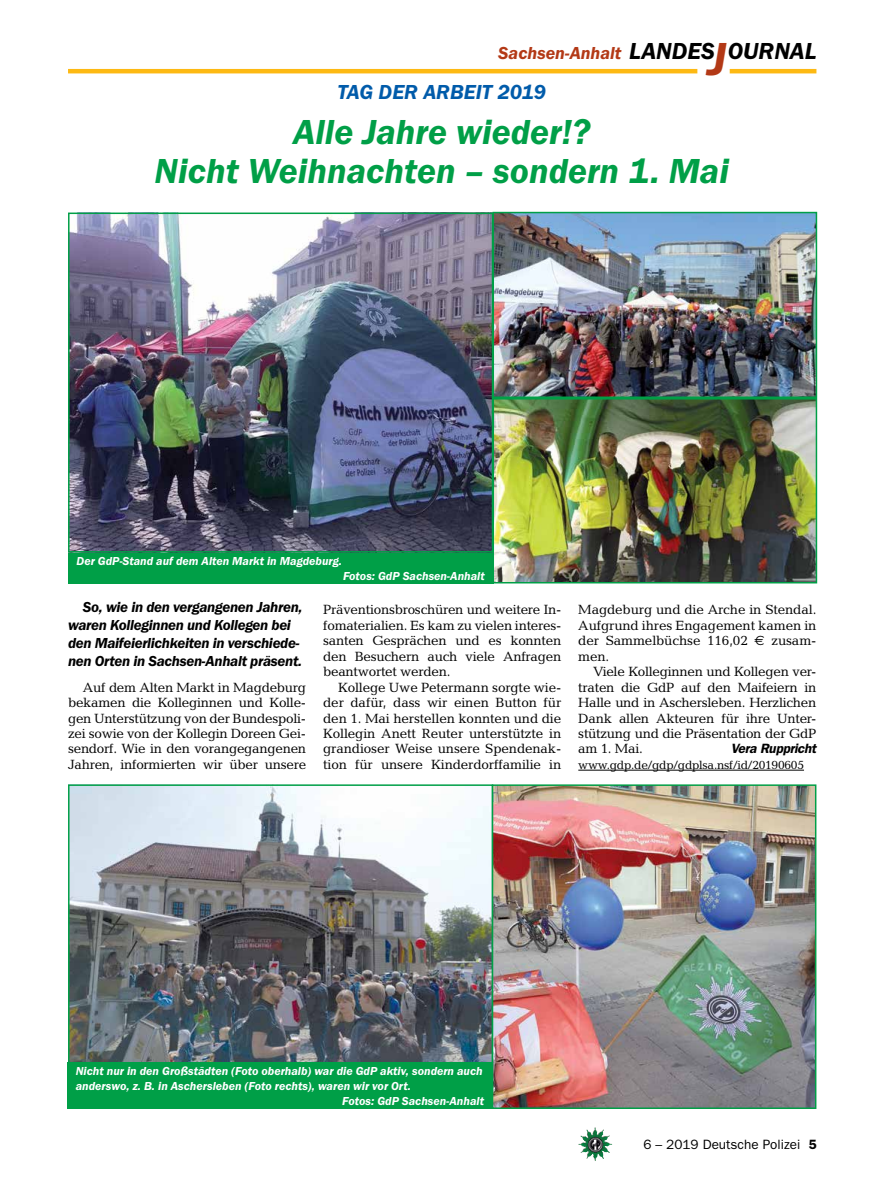
<style>
.page{position:relative;width:893px;height:1191px;background:#fff}
.page>*{position:absolute;margin:0;border:0;box-sizing:border-box;transform-origin:0 0}
.t1{font:italic 600 36px/39px "Franklin Gothic Itc T";color:#009f47;text-align:center}
.t2{font:italic 600 24px "Franklin Gothic Itc T";color:#000}
.t3{font:italic 600 21px "Franklin Gothic Itc T";color:#005baa}
.t4{font:italic 600 18px "Franklin Gothic Itc T";color:#b33916}
.t5{font:italic 600 15px/18px "Franklin Gothic Itc T";letter-spacing:-.02em;color:#000}
.t6{font:13.5px/15.5px "Candida";letter-spacing:-.02em;color:#000;text-align:justify}
.t7{font:13.5px "Franklin Gothic";color:#000}
.t8{font:italic 600 13.5px "Franklin Gothic";letter-spacing:-.02em;color:#000}
.t9{font:italic 600 12px "Franklin Gothic Itc T";color:#fff}
.t10{font:12px "Candida";letter-spacing:-.02em;color:#000}
.s1{font-size:48px;color:#b33916}
.s2{font-family:"Euro Sans"}
.s3{font-weight:600}
</style>
<div class="page">
<img style="left:578px;top:1127px;width:17px;height:25px">
<hr style="left:730px;top:69px;width:86px;height:4px;background:#fdb913">
<hr style="left:68px;top:69px;width:629px;height:4px;background:#fdb913">
<img style="left:71px;top:215px;width:419px;height:334px">
<div style="left:68px;top:212px;width:425px;height:340px;border:2px solid #009f47"></div>
<div style="left:68px;top:552px;width:425px;height:31px;background:#009f47"></div>
<img style="left:495px;top:215px;width:319px;height:180px">
<div style="left:492px;top:212px;width:325px;height:186px;border:2px solid #009f47"></div>
<img style="left:495px;top:401px;width:319px;height:179px">
<div style="left:492px;top:398px;width:325px;height:185px;border:2px solid #009f47"></div>
<img style="left:71px;top:787px;width:419px;height:275px">
<div style="left:68px;top:784px;width:425px;height:294px;border:2px solid #009f47"></div>
<div style="left:67px;top:1062px;width:425px;height:47px;background:#009f47"></div>
<img style="left:495px;top:787px;width:318px;height:319px">
<div style="left:492px;top:784px;width:324px;height:325px;border:2px solid #009f47"></div>
<hr style="left:578px;top:770px;width:226px;height:1px;background:#000">
<h2 class="t2" style="left:629px;top:37px;width:189px">LANDES<span class="s1">J</span>OURNAL</h2>
<h3 class="t4" style="left:498px;top:42px;width:125px">Sachsen-Anhalt</h3>
<h3 class="t3" style="left:337px;top:80px;width:210px">Tag der Arbeit 2019</h3>
<h1 class="t1" style="left:155px;top:112px;width:576px">Alle Jahre wieder!?<br>Nicht Weihnachten – sondern 1. Mai</h1>
<p class="t9" style="left:77px;top:553px;width:267px">Der GdP-Stand auf dem Alten Markt in Magdeburg.</p>
<p class="t5" style="left:68px;top:598px;width:236px;text-indent:15px">So, wie in den vergangenen Jahren, waren Kolleginnen und Kollegen bei den Maifeierlichkeiten in verschiede&shy;nen Orten in Sachsen-Anhalt präsent.</p>
<p class="t6" style="left:68px;top:679px;width:240px;text-indent:15px">Auf dem Alten Markt in Magdeburg bekamen die Kolleginnen und Kolle&shy;gen Unterstützung von der Bundespoli&shy;zei sowie von der Kollegin Doreen Gei&shy;sendorf. Wie in den vorangegangenen Jahren, informierten wir über unsere</p>
<p class="t9" style="left:343px;top:568px;width:143px">Fotos: GdP Sachsen-Anhalt</p>
<p class="t6" style="left:323px;top:602px;width:240px">Präventionsbroschüren und weitere In&shy;fomaterialien. Es kam zu vielen interes&shy;santen Gesprächen und es konnten den Besuchern auch viele Anfragen beantwortet werden.</p>
<p class="t6" style="left:323px;top:679px;width:240px;text-indent:15px">Kollege Uwe Petermann sorgte wie&shy;der dafür, dass wir einen Button für den 1. Mai herstellen konnten und die Kollegin Anett Reuter unterstützte in grandioser Weise unsere Spendenak&shy;tion für unsere Kinderdorffamilie in</p>
<p class="t6" style="left:578px;top:602px;width:240px">Magdeburg und die Arche in Stendal.<br>Aufgrund ihres Engagement kamen in der Sammelbüchse 116,02 <span class="s2">E</span> zusam&shy;men.</p>
<p class="t6" style="left:578px;top:664px;width:240px;text-indent:15px">Viele Kolleginnen und Kollegen ver&shy;traten die GdP auf den Maifeiern in Halle und in Aschersleben. Herzlichen Dank allen Akteuren für ihre Unter&shy;stützung und die Präsentation der GdP am 1. Mai.</p>
<p class="t8" style="left:731px;top:741px;width:87px">Vera Ruppricht</p>
<p class="t10" style="left:578px;top:758px;width:227px">www.gdp.de/gdp/gdplsa.nsf/id/20190605</p>
<p class="t9" style="left:76px;top:1063px;width:408px">Nicht nur in den Großstädten (Foto oberhalb) war die GdP aktiv, sondern auch</p>
<p class="t9" style="left:76px;top:1078px;width:337px">anderswo, z. B. in Aschersleben (Foto rechts), waren wir vor Ort.</p>
<p class="t9" style="left:342px;top:1093px;width:143px">Fotos: GdP Sachsen-Anhalt</p>
<p class="t7" style="left:643px;top:1136px;width:175px">6 – 2019 Deutsche Polizei <span class="s3">5</span></p>
</div>
